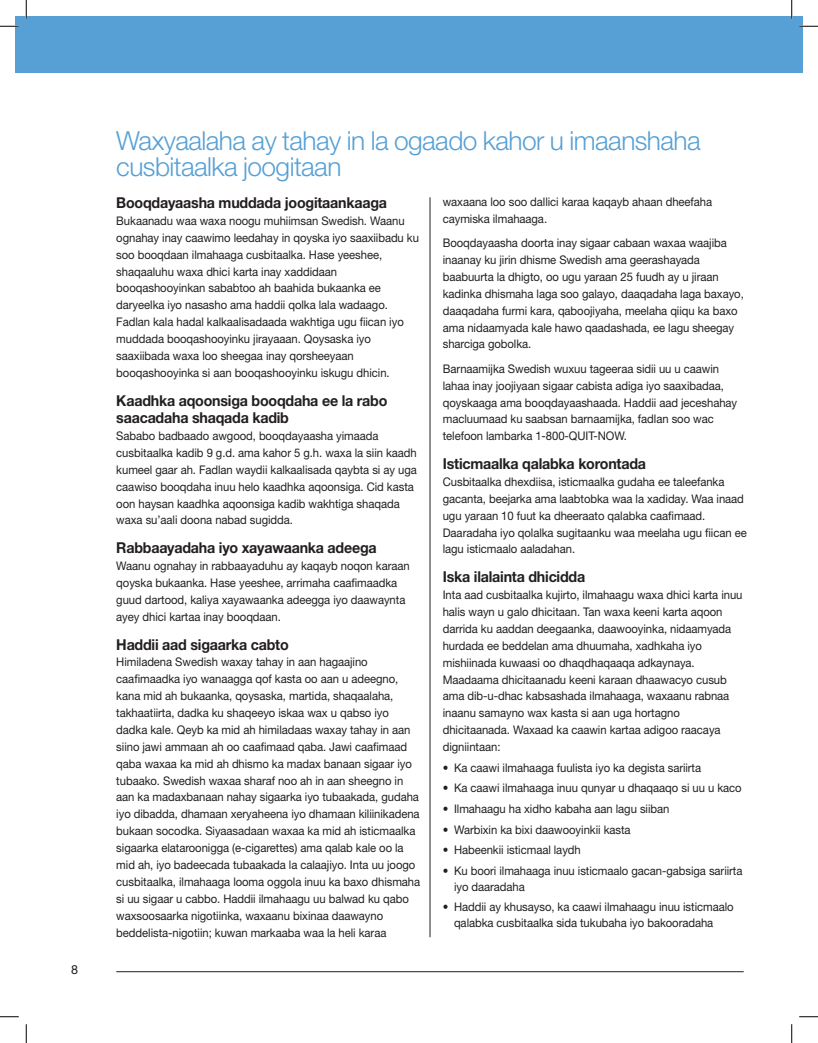
<style>
.page{position:relative;width:818px;height:1043px;background:#fff}
.page>*{position:absolute;margin:0;border:0;box-sizing:border-box;transform-origin:0 0}
._1Subhead_Large{font:300 26.25px/26.2px "Helvetica Neue LT Std";letter-spacing:-.02em;color:#56a0d5}
.SUBHEAD1{font:700 15px/17.5px "Helvetica Neue LT Std";letter-spacing:-.015em;color:#231f20;scale:.95 1}
.t1{font:12.5px "Helvetica Neue LT Std";color:#231f20}
.BODY_TEXT{font:11.88px/16.9px "Helvetica Neue LT Std";letter-spacing:-.005em;color:#231f20;scale:.95 1}
.Bullet_Indent{font:11.88px/15.6px "Helvetica Neue LT Std";letter-spacing:-.005em;color:#231f20;scale:.95 1}
</style>
<div class="page">
<div style="left:16px;top:16px;width:786px;height:56px;background:#56a0d5"></div>
<hr style="left:116px;top:971px;width:627px;height:1px;background:#231f20">
<hr style="left:430px;top:197px;width:1px;height:740px;background:#231f20">
<svg style="left:0;top:25px;width:19px;height:2px"></svg>
<svg style="left:799px;top:25px;width:19px;height:2px"></svg>
<svg style="left:0;top:1016px;width:19px;height:1px"></svg>
<svg style="left:799px;top:1016px;width:19px;height:1px"></svg>
<svg style="left:25px;top:0;width:2px;height:19px"></svg>
<svg style="left:25px;top:1024px;width:2px;height:18px"></svg>
<svg style="left:791px;top:0;width:1px;height:19px"></svg>
<svg style="left:791px;top:1024px;width:1px;height:18px"></svg>
<p class="t1" style="left:71px;top:962px;width:8px">8</p>
<p class="_1Subhead_Large" style="left:116px;top:127px;width:586px">Waxyaalaha ay tahay in la ogaado kahor u imaanshaha cusbitaalka joogitaan</p>
<p class="SUBHEAD1" style="left:116px;top:194px;width:286px">Booqdayaasha muddada joogitaankaaga</p>
<p class="BODY_TEXT" style="left:116px;top:212px;width:320px">Bukaanadu waa waxa noogu muhiimsan Swedish. Waanu ognahay inay caawimo leedahay in qoyska iyo saaxiibadu ku soo booqdaan ilmahaaga cusbitaalka. Hase yeeshee, shaqaaluhu waxa dhici karta inay xaddidaan booqashooyinkan sababtoo ah baahida bukaanka ee daryeelka iyo nasasho ama haddii qolka lala wadaago.<br>Fadlan kala hadal kalkaalisadaada wakhtiga ugu fiican iyo muddada booqashooyinku jirayaaan. Qoysaska iyo saaxiibada waxa loo sheegaa inay qorsheeyaan booqashooyinka si aan booqashooyinku iskugu dhicin.</p>
<p class="SUBHEAD1" style="left:116px;top:391px;width:287px">Kaadhka aqoonsiga booqdaha ee la rabo saacadaha shaqada kadib</p>
<p class="BODY_TEXT" style="left:116px;top:427px;width:318px">Sababo badbaado awgood, booqdayaasha yimaada cusbitaalka kadib 9 g.d. ama kahor 5 g.h. waxa la siin kaadh kumeel gaar ah. Fadlan waydii kalkaalisada qaybta si ay uga caawiso booqdaha inuu helo kaadhka aqoonsiga. Cid kasta oon haysan kaadhka aqoonsiga kadib wakhtiga shaqada waxa su’aali doona nabad sugidda.</p>
<p class="SUBHEAD1" style="left:116px;top:539px;width:275px">Rabbaayadaha iyo xayawaanka adeega</p>
<p class="BODY_TEXT" style="left:116px;top:557px;width:310px">Waanu ognahay in rabbaayaduhu ay kaqayb noqon karaan qoyska bukaanka. Hase yeeshee, arrimaha caafimaadka guud dartood, kaliya xayawaanka adeegga iyo daawaynta ayey dhici kartaa inay booqdaan.</p>
<p class="SUBHEAD1" style="left:116px;top:635px;width:183px">Haddii aad sigaarka cabto</p>
<p class="BODY_TEXT" style="left:116px;top:653px;width:321px">Himiladena Swedish waxay tahay in aan hagaajino caafimaadka iyo wanaagga qof kasta oo aan u adeegno, kana mid ah bukaanka, qoysaska, martida, shaqaalaha, takhaatiirta, dadka ku shaqeeyo iskaa wax u qabso iyo dadka kale. Qeyb ka mid ah himiladaas waxay tahay in aan siino jawi ammaan ah oo caafimaad qaba. Jawi caafimaad qaba waxaa ka mid ah dhismo ka madax banaan sigaar iyo tubaako. Swedish waxaa sharaf noo ah in aan sheegno in aan ka madaxbanaan nahay sigaarka iyo tubaakada, gudaha iyo dibadda, dhamaan xeryaheena iyo dhamaan kiliinikadena bukaan socodka. Siyaasadaan waxaa ka mid ah isticmaalka sigaarka elataroonigga (e-cigarettes) ama qalab kale oo la mid ah, iyo badeecada tubaakada la calaajiyo. Inta uu joogo cusbitaalka, ilmahaaga looma oggola inuu ka baxo dhismaha si uu sigaar u cabbo. Haddii ilmahaagu uu balwad ku qabo waxsoosaarka nigotiinka, waxaanu bixinaa daawayno beddelista-nigotiin; kuwan markaaba waa la heli karaa</p>
<p class="BODY_TEXT" style="left:442px;top:193px;width:285px">waxaana loo soo dallici karaa kaqayb ahaan dheefaha caymiska ilmahaaga.</p>
<p class="BODY_TEXT" style="left:442px;top:234px;width:318px">Booqdayaasha doorta inay sigaar cabaan waxaa waajiba inaanay ku jirin dhisme Swedish ama geerashayada baabuurta la dhigto, oo ugu yaraan 25 fuudh ay u jiraan kadinka dhismaha laga soo galayo, daaqadaha laga baxayo, daaqadaha furmi kara, qaboojiyaha, meelaha qiiqu ka baxo ama nidaamyada kale hawo qaadashada, ee lagu sheegay sharciga gobolka.</p>
<p class="BODY_TEXT" style="left:442px;top:360px;width:311px">Barnaamijka Swedish wuxuu tageeraa sidii uu u caawin lahaa inay joojiyaan sigaar cabista adiga iyo saaxibadaa, qoyskaaga ama booqdayaashaada. Haddii aad jeceshahay macluumaad ku saabsan barnaamijka, fadlan soo wac telefoon lambarka 1-800-QUIT-NOW.</p>
<p class="SUBHEAD1" style="left:442px;top:454px;width:215px">Isticmaalka qalabka korontada</p>
<p class="BODY_TEXT" style="left:442px;top:473px;width:321px">Cusbitaalka dhexdiisa, isticmaalka gudaha ee taleefanka gacanta, beejarka ama laabtobka waa la xadiday. Waa inaad ugu yaraan 10 fuut ka dheeraato qalabka caafimaad.<br>Daaradaha iyo qolalka sugitaanku waa meelaha ugu fiican ee lagu isticmaalo aaladahan.</p>
<p class="SUBHEAD1" style="left:442px;top:568px;width:151px">Iska ilalainta dhicidda</p>
<p class="BODY_TEXT" style="left:442px;top:586px;width:317px">Inta aad cusbitaalka kujirto, ilmahaagu waxa dhici karta inuu halis wayn u galo dhicitaan. Tan waxa keeni karta aqoon darrida ku aaddan deegaanka, daawooyinka, nidaamyada hurdada ee beddelan ama dhuumaha, xadhkaha iyo mishiinada kuwaasi oo dhaqdhaqaaqa adkaynaya.<br>Maadaama dhicitaanadu keeni karaan dhaawacyo cusub ama dib-u-dhac kabsashada ilmahaaga, waxaanu rabnaa inaanu samayno wax kasta si aan uga hortagno dhicitaanada. Waxaad ka caawin kartaa adigoo raacaya digniintaan:</p>
<p class="Bullet_Indent" style="left:442px;top:759px;width:273px">• Ka caawi ilmahaaga fuulista iyo ka degista sariirta</p>
<p class="Bullet_Indent" style="left:442px;top:780px;width:316px">• Ka caawi ilmahaaga inuu qunyar u dhaqaaqo si uu u kaco</p>
<p class="Bullet_Indent" style="left:442px;top:800px;width:240px">• Ilmahaagu ha xidho kabaha aan lagu siiban</p>
<p class="Bullet_Indent" style="left:442px;top:821px;width:199px">• Warbixin ka bixi daawooyinkii kasta</p>
<p class="Bullet_Indent" style="left:442px;top:842px;width:147px">• Habeenkii isticmaal laydh</p>
<p class="Bullet_Indent" style="left:454px;top:862px;width:305px;text-indent:-11px">• Ku boori ilmahaaga inuu isticmaalo gacan-gabsiga sariirta iyo daaradaha</p>
<p class="Bullet_Indent" style="left:454px;top:899px;width:296px;text-indent:-11px">• Haddii ay khusayso, ka caawi ilmahaagu inuu isticmaalo qalabka cusbitaalka sida tukubaha iyo bakooradaha</p>
</div>
